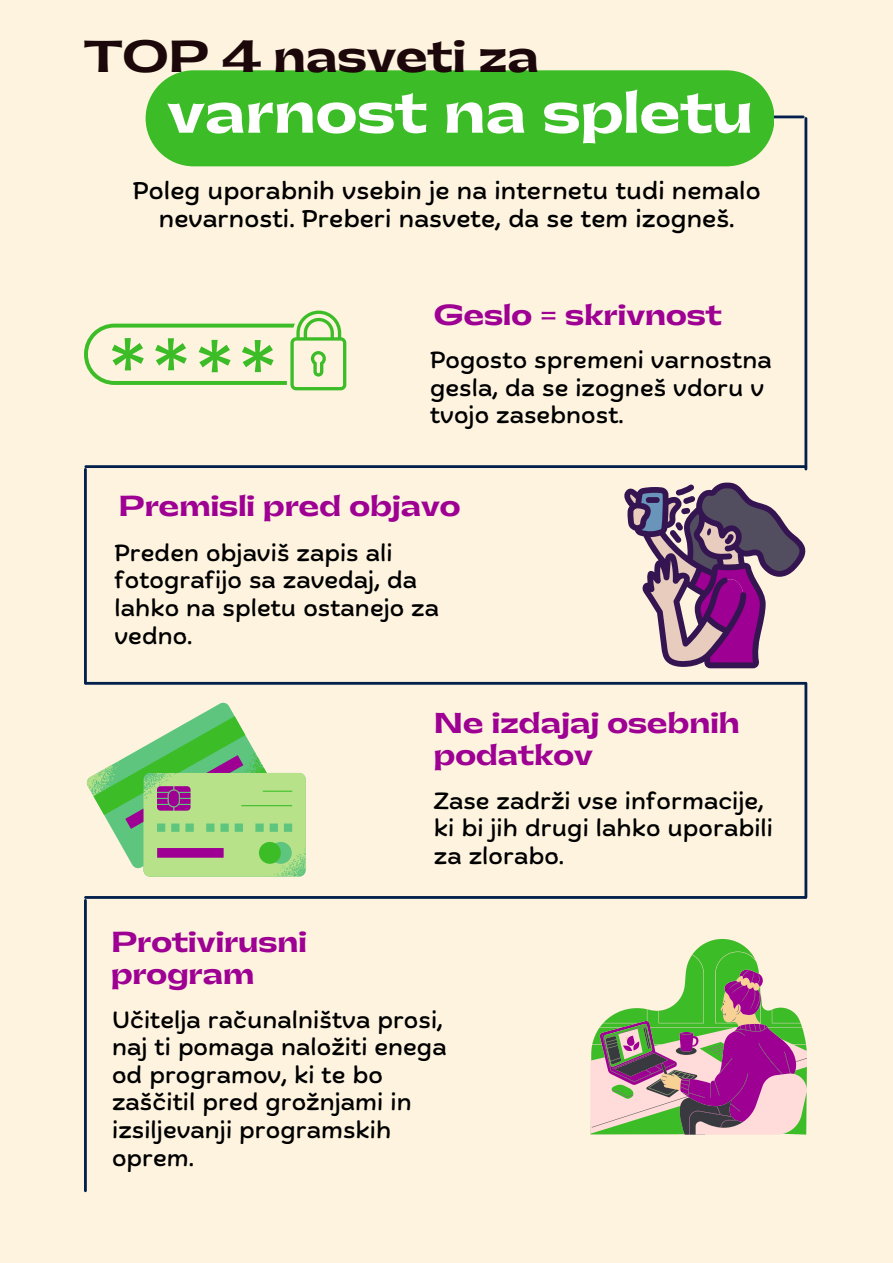
<style>
.page{position:relative;width:893px;height:1263px;background:#fdf3df}
.page>*{position:absolute;margin:0;border:0;box-sizing:border-box;transform-origin:0 0}
.t1{font:800 54px "Gatwick";color:#fff}
.t2{font:800 41.85px "Gatwick";color:#1c080a}
.t3{font:800 27px/32.1px "Gatwick";color:#9d0092}
.t4{font:500 24px/28.7px "Biski";color:#000;text-align:center}
.t5{font:500 23.25px/27.6px "Biski";color:#000}
</style>
<div class="page">
<svg style="left:590px;top:939px;width:217px;height:196px"></svg>
<hr style="left:659px;top:116px;width:144px;height:2px;background:#031f4b">
<div style="left:146px;top:70px;width:628px;height:96px;background:#3cbd27;border-radius:48px"></div>
<hr style="left:86px;top:896px;width:719px;height:3px;background:#031f4b">
<hr style="left:804px;top:683px;width:3px;height:214px;background:#031f4b">
<hr style="left:86px;top:682px;width:720px;height:3px;background:#031f4b">
<hr style="left:84px;top:900px;width:3px;height:291px;background:#031f4b">
<hr style="left:84px;top:469px;width:3px;height:214px;background:#031f4b">
<hr style="left:86px;top:465px;width:720px;height:3px;background:#031f4b">
<hr style="left:804px;top:118px;width:3px;height:351px;background:#031f4b">
<svg style="left:87px;top:703px;width:219px;height:174px"></svg>
<svg style="left:84px;top:311px;width:262px;height:79px"></svg>
<svg style="left:624px;top:483px;width:182px;height:185px"></svg>
<p class="t2" style="left:84px;top:36px;width:456px">TOP 4 nasveti za</p>
<p class="t1" style="left:167px;top:86px;width:587px">varnost na spletu</p>
<p class="t4" style="left:133px;top:178px;width:629px">Poleg uporabnih vsebin je na internetu tudi nemalo nevarnosti. Preberi nasvete, da se tem izogneš.</p>
<p class="t3" style="left:434px;top:300px;width:289px">Geslo = skrivnost</p>
<p class="t5" style="left:430px;top:348px;width:343px">Pogosto spremeni varnostna gesla, da se izogneš vdoru v tvojo zasebnost.</p>
<p class="t3" style="left:118px;top:491px;width:344px">Premisli pred objavo</p>
<p class="t5" style="left:114px;top:541px;width:326px">Preden objaviš zapis ali fotografijo sa zavedaj, da lahko na spletu ostanejo za vedno.</p>
<p class="t3" style="left:434px;top:708px;width:307px">Ne izdajaj osebnih podatkov</p>
<p class="t3" style="left:111px;top:927px;width:197px">Protivirusni program</p>
<p class="t5" style="left:434px;top:789px;width:341px">Zase zadrži vse informacije, ki bi jih drugi lahko uporabili za zlorabo.</p>
<p class="t5" style="left:112px;top:1008px;width:336px">Učitelja računalništva prosi, naj ti pomaga naložiti enega od programov, ki te bo zaščitil pred grožnjami in izsiljevanji programskih oprem.</p>
</div>
